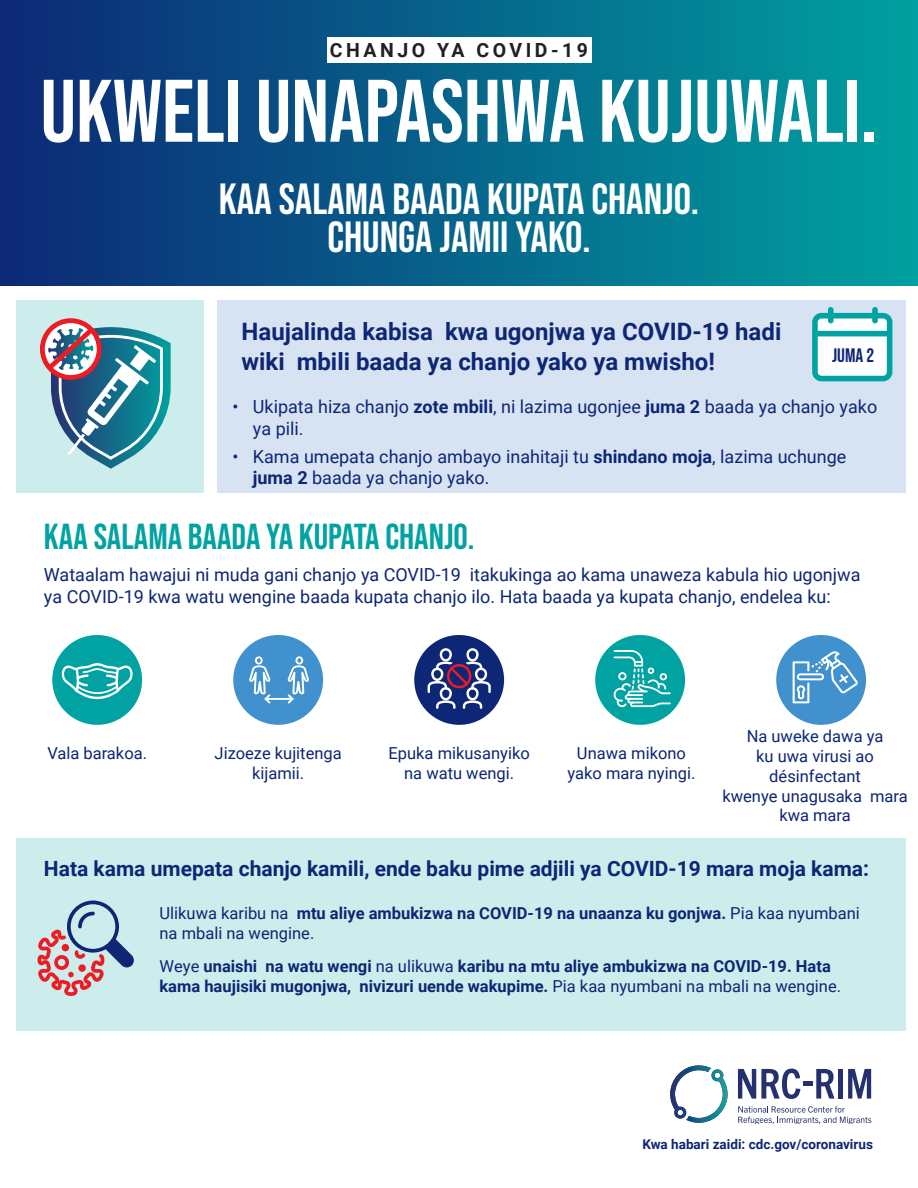
<style>
.page{position:relative;width:918px;height:1188px;background:#fff}
.page>*{position:absolute;margin:0;border:0;box-sizing:border-box;transform-origin:0 0}
.t1{font:88.5px "Bebas Neue";color:#fff}
.t2{font:43.5px "Bebas Neue";color:#fff}
.t3{font:36px "Bebas Neue";color:#00a3a1}
.t4{font:700 24px/30px "Roboto";color:#0d2675}
.t5{font:700 21px "Roboto";color:#0d2675}
.t6{font:700 19.5px "Roboto";letter-spacing:.18em;color:#231f20}
.t7{font:19.5px "Bebas Neue";color:#0d2675}
.t8{font:18px/21.6px "Roboto";color:#0d2675}
.t9{font:16.5px/19.8px "Roboto";color:#0d2675;text-align:center}
.t10{font:700 16.5px/19.8px "Roboto";color:#0d2675}
.t11{font:700 13.5px "Roboto";color:#0d2675}
.s1{font-weight:700}
.s2{font-weight:400}
</style>
<div class="page">
<div style="left:217px;top:300px;width:688px;height:192px;background:#d7e3f3"></div>
<div style="left:16px;top:300px;width:188px;height:192px;background:#ccedec"></div>
<div style="left:0;top:0;width:918px;height:285px;background:linear-gradient(to right,#0d2876,#00a1a0)"></div>
<div style="left:16px;top:839px;width:890px;height:192px;background:#ccedec"></div>
<svg style="left:40px;top:318px;width:131px;height:151px"></svg>
<svg style="left:738px;top:1069px;width:97px;height:30px"></svg>
<div style="left:838px;top:1069px;width:5px;height:30px;background:#25306f"></div>
<svg style="left:848px;top:1069px;width:23px;height:30px"></svg>
<svg style="left:738px;top:1106px;width:133px;height:18px"></svg>
<svg style="left:670px;top:1065px;width:58px;height:58px"></svg>
<div style="left:327px;top:38px;width:264px;height:25px;background:#fff"></div>
<div style="left:595px;top:635px;width:90px;height:90px;background:#00a3a1;border-radius:50%"></div>
<svg style="left:613px;top:650px;width:58px;height:57px"></svg>
<div style="left:776px;top:635px;width:90px;height:90px;background:#4191ce;border-radius:50%"></div>
<svg style="left:793px;top:651px;width:65px;height:52px"></svg>
<div style="left:52px;top:635px;width:90px;height:90px;background:#00a3a1;border-radius:50%"></div>
<svg style="left:62px;top:663px;width:71px;height:36px"></svg>
<div style="left:233px;top:635px;width:90px;height:90px;background:#4191ce;border-radius:50%"></div>
<svg style="left:288px;top:656px;width:21px;height:47px"></svg>
<svg style="left:249px;top:656px;width:21px;height:47px"></svg>
<hr style="left:265px;top:698px;width:29px;height:2px;background:#fff">
<div style="left:414px;top:635px;width:90px;height:90px;background:#0d2675;border-radius:50%"></div>
<svg style="left:426px;top:647px;width:66px;height:62px"></svg>
<svg style="left:812px;top:307px;width:80px;height:74px"></svg>
<svg style="left:37px;top:901px;width:97px;height:95px"></svg>
<p class="t6" style="left:330px;top:37px;width:260px">CHANJO YA COVID-19</p>
<p class="t1" style="left:41px;top:61px;width:838px">UKWELI UNAPASHWA KUJUWALI.</p>
<p class="t2" style="left:219px;top:175px;width:482px">KAA SALAMA BAADA KUPATA CHANJO.</p>
<p class="t2" style="left:327px;top:213px;width:265px">CHUNGA JAMII YAKO.</p>
<p class="t4" style="left:242px;top:315px;width:541px">Haujalinda kabisa kwa ugonjwa ya COVID-19 hadi wiki mbili baada ya chanjo yako ya mwisho!</p>
<p class="t8" style="left:253px;top:395px;width:626px;text-indent:-20px">• Ukipata hiza chanjo <span class="s1">zote mbili</span>, ni lazima ugonjee <span class="s1">juma 2</span> baada ya chanjo yako ya pili.</p>
<p class="t8" style="left:253px;top:445px;width:595px;text-indent:-20px">• Kama umepata chanjo ambayo inahitaji tu <span class="s1">shindano moja</span>, lazima uchunge <span class="s1">juma 2</span> baada ya chanjo yako.</p>
<p class="t7" style="left:832px;top:345px;width:44px">JUMA 2</p>
<p class="t3" style="left:44px;top:517px;width:432px">KAA SALAMA BAADA YA KUPATA CHANJO.</p>
<p class="t8" style="left:44px;top:564px;width:818px">Wataalam hawajui ni muda gani chanjo ya COVID-19 itakukinga ao kama unaweza kabula hio ugonjwa ya COVID-19 kwa watu wengine baada kupata chanjo ilo. Hata baada ya kupata chanjo, endelea ku:</p>
<p class="t9" style="left:47px;top:743px;width:101px">Vala barakoa.</p>
<p class="t9" style="left:215px;top:743px;width:129px">Jizoeze kujitenga kijamii.</p>
<p class="t9" style="left:389px;top:743px;width:143px">Epuka mikusanyiko na watu wengi.</p>
<p class="t9" style="left:567px;top:743px;width:130px">Unawa mikono yako mara nyingi.</p>
<p class="t9" style="left:722px;top:726px;width:187px">Na uweke dawa ya<br>ku uwa virusi ao désinfectant<br>kwenye unagusaka mara kwa mara</p>
<p class="t5" style="left:44px;top:854px;width:827px">Hata kama umepata chanjo kamili, ende baku pime adjili ya COVID-19 mara moja kama:</p>
<p class="t9" style="left:160px;top:903px;width:702px;text-align:left">Ulikuwa karibu na <span class="s1">mtu aliye ambukizwa na COVID-19 na unaanza ku gonjwa.</span> Pia kaa nyumbani na mbali na wengine.</p>
<p class="t10" style="left:160px;top:956px;width:683px"><span class="s2">Weye</span> unaishi na watu wengi <span class="s2">na ulikuwa</span> karibu na mtu aliye ambukizwa na COVID-19. Hata kama haujisiki mugonjwa, nivizuri uende wakupime. <span class="s2">Pia kaa nyumbani na mbali na wengine.</span></p>
<p class="t11" style="left:643px;top:1135px;width:232px">Kwa habari zaidi: cdc.gov/coronavirus</p>
</div>
